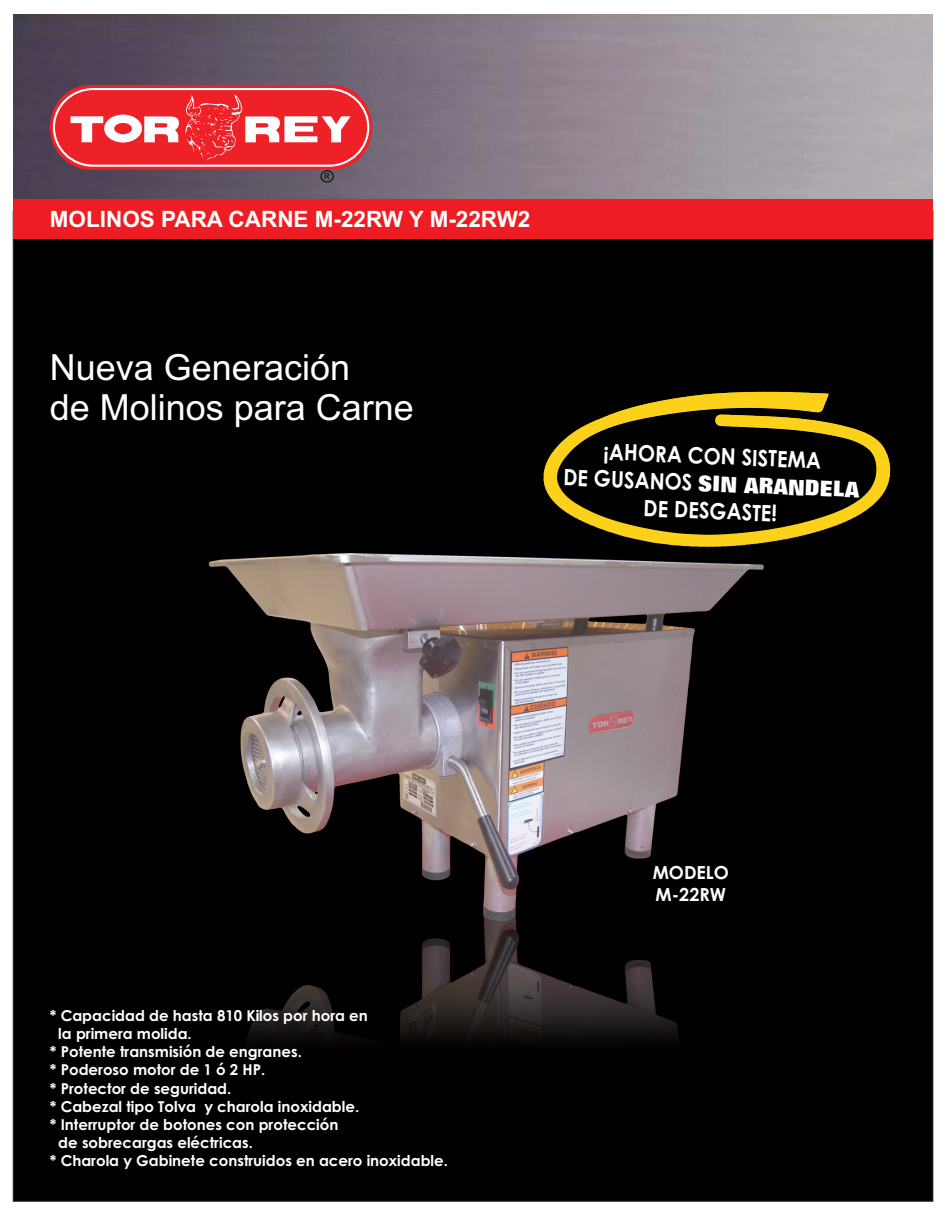
<style>
.page{position:relative;width:945px;height:1215px;background:#fff}
.page>*{position:absolute;margin:0;border:0;box-sizing:border-box;transform-origin:0 0}
.t1{font:36px/39.8px "Arial";color:#fff}
.t2{font:700 22.5px/26.5px "Century Gothic";color:#fff;scale:.91 1}
.t3{font:700 22.5px "Arial";color:#fff}
.t4{font:800 21.75px "Folio BT";color:#fff;scale:.91 1}
.t5{font:700 18px/21.6px "Century Gothic";color:#fff}
.t6{font:700 15px "Century Gothic";color:#fff}
.t7{font:700 8.4px "Arial";color:#231f20;scale:.95 1}
.s1{font-family:"Folio BT";font-weight:800;font-size:21.75px}
</style>
<div class="page">
<div style="left:13px;top:239px;width:920px;height:963px;background:#000"></div>
<img style="left:13px;top:14px;width:920px;height:185px">
<div style="left:13px;top:199px;width:920px;height:40px;background:#ee1d23"></div>
<div style="left:50px;top:85px;width:322px;height:85px;background:#ee2028;border-radius:41px"></div>
<hr style="left:93px;top:88px;width:236px;height:2px;background:#fff">
<hr style="left:93px;top:165px;width:236px;height:2px;background:#fff">
<svg style="left:52px;top:87px;width:127px;height:81px"></svg>
<svg style="left:185px;top:87px;width:185px;height:81px"></svg>
<div style="left:321px;top:170px;width:13px;height:12px;border:1px solid #000;border-radius:50%"></div>
<img style="left:205px;top:549px;width:559px;height:510px">
<div style="left:541px;top:382px;width:352px;height:172px;background:#000"></div>
<svg style="left:544px;top:392px;width:346px;height:154px;background:#372d05"></svg>
<svg style="left:624px;top:471px;width:10px;height:17px"></svg>
<svg style="left:834px;top:481px;width:10px;height:16px"></svg>
<p class="t7" style="left:324px;top:173px;width:8px">R</p>
<h2 class="t3" style="left:50px;top:211px;width:482px">MOLINOS PARA CARNE M-22RW Y M-22RW2</h2>
<h1 class="t1" style="left:50px;top:351px;width:365px">Nueva Generación<br>de Molinos para Carne</h1>
<h2 class="t2" style="left:565px;top:440px;width:284px;text-indent:39px;rotate:2deg">¡AHORA CON SISTEMA<br>DE GU ANOS <span class="s1">SIN AR N</span></h2>
<h3 class="t4" style="left:774px;top:478px;width:96px;rotate:2deg">A DEA</h3>
<h2 class="t2" style="left:644px;top:497px;width:149px;rotate:2deg">DE DESGASTE!</h2>
<p class="t6" style="left:50px;top:1010px;width:319px">* Capacidad de hasta 810 Kilos por hora en</p>
<p class="t6" style="left:58px;top:1028px;width:135px">la primera molida.</p>
<p class="t6" style="left:50px;top:1046px;width:254px">* Potente transmisión de engranes.</p>
<p class="t6" style="left:50px;top:1064px;width:217px">* Poderoso motor de 1 ó 2 HP.</p>
<p class="t6" style="left:50px;top:1082px;width:183px">* Protector de seguridad.</p>
<p class="t6" style="left:50px;top:1100px;width:311px">* Cabezal tipo Tolva y charola inoxidable.</p>
<p class="t6" style="left:50px;top:1119px;width:290px">* Interruptor de botones con protección</p>
<p class="t6" style="left:58px;top:1137px;width:196px">de sobrecargas eléctricas.</p>
<p class="t6" style="left:50px;top:1155px;width:400px">* Charola y Gabinete construidos en acero inoxidable.</p>
<p class="t5" style="left:653px;top:863px;width:78px">MODELO<br>M-22RW</p>
</div>
